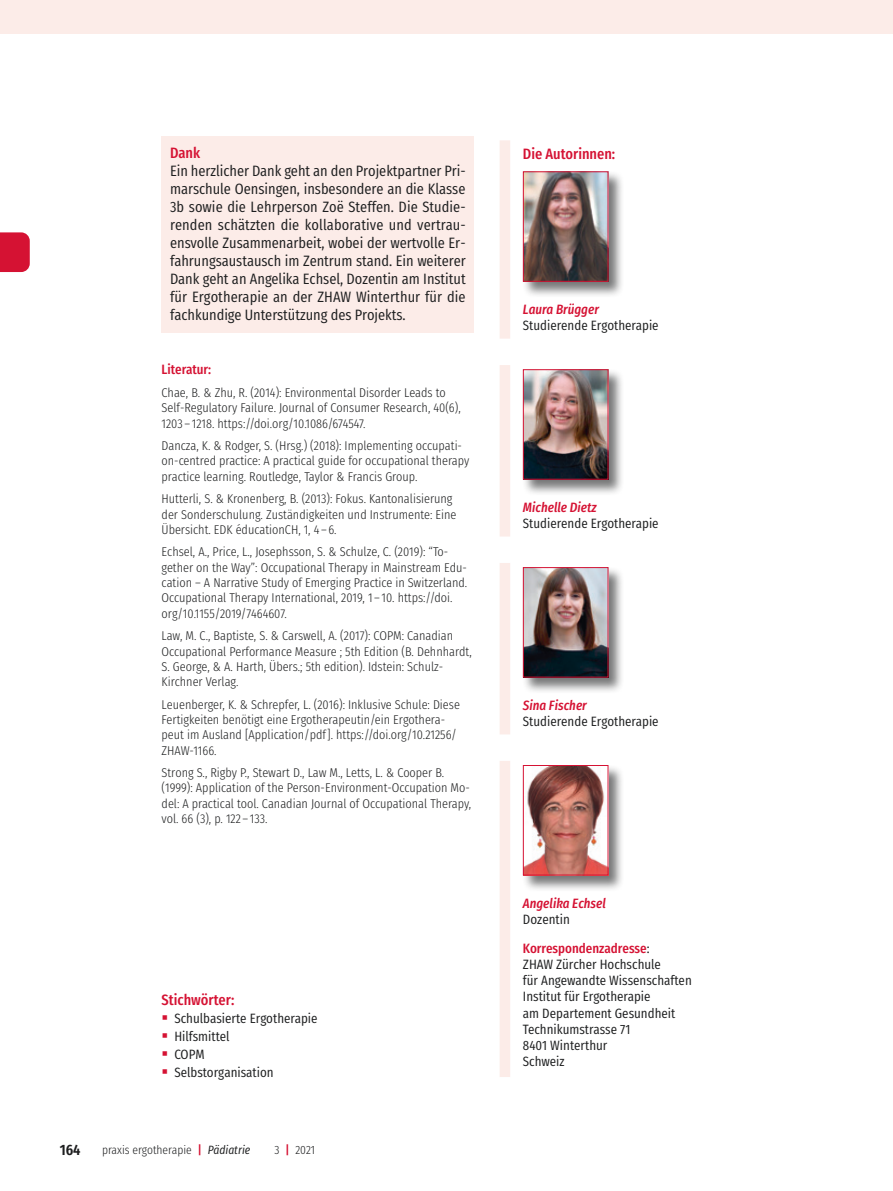
<style>
.page{position:relative;width:893px;height:1191px;background:#fff}
.page>*{position:absolute;margin:0;border:0;box-sizing:border-box;transform-origin:0 0}
.t1{font:15px/18px "Fira Sans Condensed";color:#1d1e1f;text-align:justify}
.t2{font:500 15px "Fira Sans Condensed";color:#d51233}
.t3{font:600 15px "Fira Sans Condensed";color:#1d1e1f}
.t4{font:13.5px/16.2px "Fira Sans Condensed";color:#1d1e1f}
.t5{font:italic 500 13.5px "Fira Sans Condensed";color:#d51233}
.t6{font:500 13.5px/29px "Fira Sans Condensed";color:#d51233}
.t7{font:300 12.75px/15.3px "Fira Sans Condensed";color:#1d1e1f}
.t8{font:300 12px "Fira Sans Condensed";color:#1d1e1f}
.s1{font-weight:500;color:#d51233}
.s2{font-weight:400;font-style:italic}
.s3{font-weight:400;color:#1d1e1f}
</style>
<div class="page">
<svg style="left:0;top:232px;width:30px;height:40px"></svg>
<div style="left:0;top:0;width:893px;height:34px;background:#fcece8"></div>
<div style="left:162px;top:136px;width:312px;height:26px;background:#fcece8"></div>
<div style="left:162px;top:154px;width:312px;height:179px;background:#fcece8"></div>
<div style="left:500px;top:140px;width:10px;height:199px;background:#fcece8"></div>
<div style="left:522px;top:170px;width:102px;height:128px;background:#1d1e1f;opacity:.6"></div>
<img style="left:525px;top:173px;width:81px;height:107px">
<div style="left:523px;top:171px;width:85px;height:111px;border:1px solid #d51233"></div>
<div style="left:500px;top:365px;width:10px;height:171px;background:#fcece8"></div>
<div style="left:522px;top:368px;width:102px;height:127px;background:#1d1e1f;opacity:.6"></div>
<img style="left:525px;top:371px;width:81px;height:106px">
<div style="left:523px;top:369px;width:85px;height:110px;border:1px solid #d51233"></div>
<div style="left:500px;top:563px;width:10px;height:171px;background:#fcece8"></div>
<div style="left:522px;top:566px;width:102px;height:127px;background:#1d1e1f;opacity:.6"></div>
<img style="left:525px;top:569px;width:81px;height:106px">
<div style="left:523px;top:567px;width:85px;height:110px;border:1px solid #d51233"></div>
<div style="left:500px;top:761px;width:10px;height:316px;background:#fcece8"></div>
<div style="left:522px;top:764px;width:102px;height:127px;background:#1d1e1f;opacity:.6"></div>
<img style="left:525px;top:767px;width:81px;height:106px">
<div style="left:523px;top:765px;width:85px;height:110px;border:1px solid #d51233"></div>
<p class="t2" style="left:170px;top:139px;width:32px">Dank</p>
<p class="t1" style="left:170px;top:160px;width:297px">Ein herzlicher Dank geht an den Projektpartner Pri&shy;marschule Oensingen, insbesondere an die Klasse 3b sowie die Lehrperson Zoë Steffen. Die Studie&shy;renden schätzten die kollaborative und vertrau&shy;ensvolle Zusammenarbeit, wobei der wertvolle Er&shy;fahrungsaustausch im Zentrum stand. Ein weiterer Dank geht an Angelika Echsel, Dozentin am Institut für Ergotherapie an der ZHAW Winterthur für die fachkundige Unterstützung des Projekts.</p>
<p class="t6" style="left:162px;top:354px;width:51px">Literatur:</p>
<p class="t7" style="left:162px;top:383px;width:301px">Chae, B. &amp; Zhu, R. (2014): Environmental Disorder Leads to<br>Self-Regulatory Failure. Journal of Consumer Research, 40(6),<br>1203 – 1218. https://doi.org/10.1086/674547.</p>
<p class="t7" style="left:162px;top:437px;width:309px">Dancza, K. &amp; Rodger, S. (Hrsg.) (2018): Implementing occupati&shy;on-centred practice: A practical guide for occupational therapy practice learning. Routledge, Taylor &amp; Francis Group.</p>
<p class="t7" style="left:162px;top:490px;width:296px">Hutterli, S. &amp; Kronenberg, B. (2013): Fokus. Kantonalisierung der Sonderschulung. Zuständigkeiten und Instrumente: Eine<br>Übersicht. EDK éducationCH, 1, 4 – 6.</p>
<p class="t7" style="left:162px;top:543px;width:307px">Echsel, A., Price, L., Josephsson, S. &amp; Schulze, C. (2019): “To&shy;gether on the Way”: Occupational Therapy in Mainstream Edu&shy;cation – A Narrative Study of Emerging Practice in Switzerland.<br>Occupational Therapy International, 2019, 1 – 10. https://doi. org/10.1155/2019/7464607.</p>
<p class="t7" style="left:162px;top:627px;width:312px">Law, M. C., Baptiste, S. &amp; Carswell, A. (2017): COPM: Canadian Occupational Performance Measure ; 5th Edition (B. Dehnhardt, S. George, &amp; A. Harth, Übers.; 5th edition). Idstein: Schulz-Kirchner Verlag.</p>
<p class="t7" style="left:162px;top:695px;width:300px">Leuenberger, K. &amp; Schrepfer, L. (2016): Inklusive Schule: Diese Fertigkeiten benötigt eine Ergotherapeutin/ein Ergothera&shy;peut im Ausland [Application/pdf]. https://doi.org/10.21256/ ZHAW-1166.</p>
<p class="t7" style="left:162px;top:763px;width:311px">Strong S., Rigby P., Stewart D., Law M., Letts, L. &amp; Cooper B. (1999): Application of the Person-Environment-Occupation Mo&shy;del: A practical tool. Canadian Journal of Occupational Therapy, vol. 66 (3), p. 122 – 133.</p>
<p class="t2" style="left:162px;top:985px;width:74px">Stichwörter:</p>
<p class="t4" style="left:174px;top:1007px;width:145px;line-height:18px">Schulbasierte Ergotherapie<br>Hilfsmittel<br>COPM<br>Selbstorganisation</p>
<p class="t3" style="left:60px;top:1135px;width:22px">164</p>
<p class="t8" style="left:102px;top:1139px;width:150px">praxis ergotherapie <span class="s1">|</span> <span class="s2">Pädiatrie</span></p>
<p class="t8" style="left:274px;top:1139px;width:42px">3 <span class="s1">|</span> 2021</p>
<p class="t2" style="left:523px;top:140px;width:94px">Die Autorinnen:</p>
<p class="t5" style="left:523px;top:300px;width:78px">Laura Brügger</p>
<p class="t4" style="left:523px;top:316px;width:137px">Studierende Ergotherapie</p>
<p class="t5" style="left:523px;top:497px;width:75px">Michelle Dietz</p>
<p class="t4" style="left:523px;top:514px;width:137px">Studierende Ergotherapie</p>
<p class="t5" style="left:523px;top:695px;width:65px">Sina Fischer</p>
<p class="t4" style="left:523px;top:711px;width:137px">Studierende Ergotherapie</p>
<p class="t5" style="left:523px;top:893px;width:85px">Angelika Echsel</p>
<p class="t6" style="left:523px;top:903px;width:128px"><span class="s3">Dozentin<br></span>Korrespondenzadresse<span class="s3">:</span></p>
<p class="t4" style="left:523px;top:954px;width:170px">ZHAW Zürcher Hochschule<br>für Angewandte Wissenschaften<br>Institut für Ergotherapie<br>am Departement Gesundheit<br>Technikumstrasse 71<br>8401 Winterthur<br>Schweiz</p>
</div>
